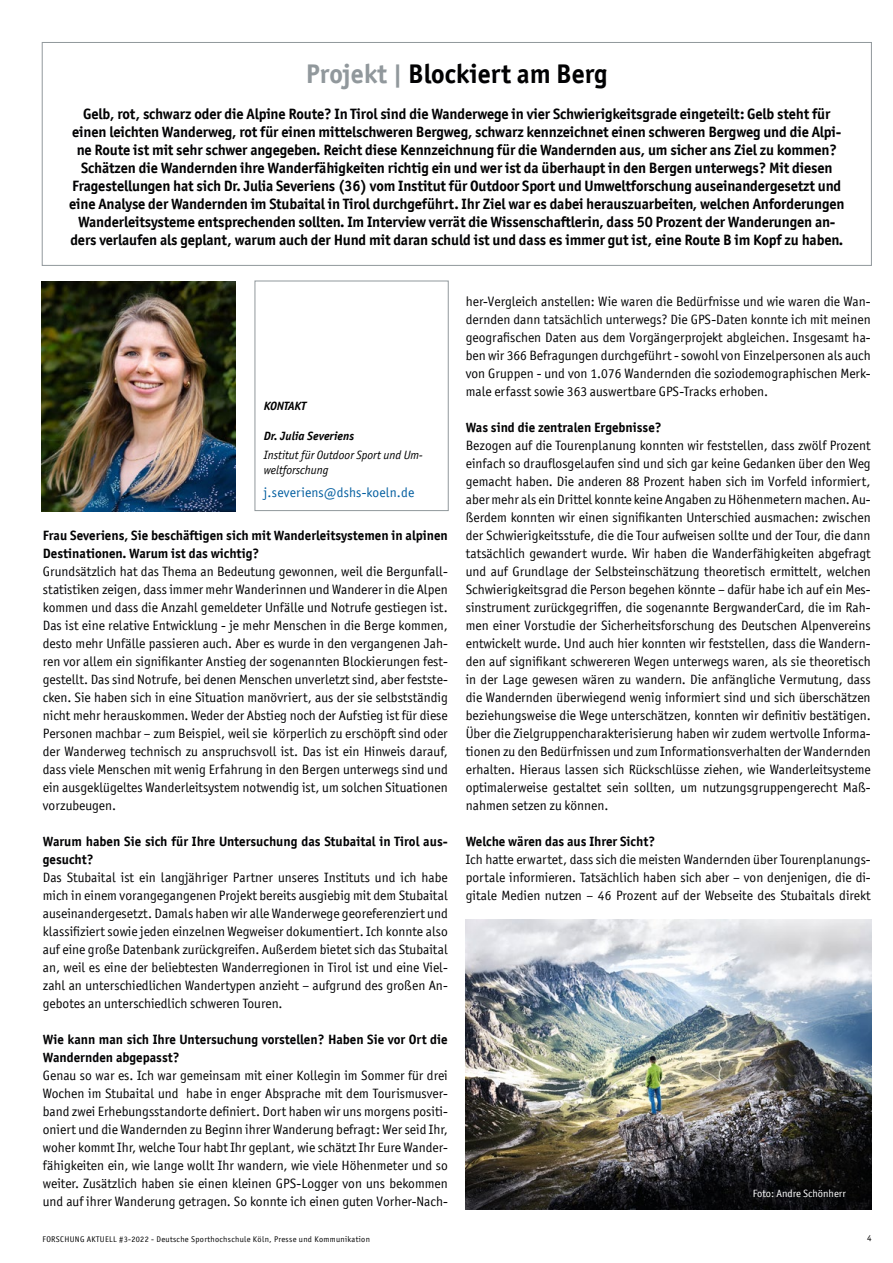
<style>
.page{position:relative;width:893px;height:1263px;background:#fff}
.page>*{position:absolute;margin:0;border:0;box-sizing:border-box;transform-origin:0 0}
.t1{font:700 27px "Officina Sans ITC Pro";color:#020203}
.t2{font:700 15px/18px "Officina Sans ITC Pro";letter-spacing:-.01em;color:#020203;text-align:center}
.t3{font:13.5px/18px "Officina Sans ITC Pro";color:#020203;text-align:justify}
.t4{font:700 13.5px/18px "Officina Sans ITC Pro";color:#020203}
.t5{font:13.5px "Officina Sans ITC Pro";letter-spacing:.01em;color:#005d9f}
.t6{font:italic 12px/15px "Officina Sans ITC Pro";color:#000}
.t7{font:italic 700 12px "Officina Sans ITC Pro";color:#000}
.t8{font:italic 700 12px "Officina Sans ITC Pro";letter-spacing:-.02em;color:#000}
.Bildunterschrift{font:10.5px "Officina Sans ITC Pro";color:#fff}
.t9{font:9px "Officina Sans ITC Pro";color:#000}
.t10{font:8.25px "Officina Sans ITC Pro";letter-spacing:.04em;color:#000}
.s1{color:#91989c}
</style>
<div class="page">
<div style="left:255px;top:281px;width:194px;height:230px;border:1px solid #91989c"></div>
<img style="left:42px;top:281px;width:194px;height:231px">
<div style="left:42px;top:42px;width:830px;height:224px;border:1px solid #91989c"></div>
<img style="left:466px;top:919px;width:406px;height:290px">
<p class="t1" style="left:306px;top:57px;width:303px"><span class="s1">Projekt |</span> Blockiert am Berg</p>
<p class="t2" style="left:69px;top:104px;width:777px">Gelb, rot, schwarz oder die Alpine Route? In Tirol sind die Wanderwege in vier Schwierigkeitsgrade eingeteilt: Gelb steht für einen leichten Wanderweg, rot für einen mittelschweren Bergweg, schwarz kennzeichnet einen schweren Bergweg und die Alpi&shy;ne Route ist mit sehr schwer angegeben. Reicht diese Kennzeichnung für die Wandernden aus, um sicher ans Ziel zu kommen?<br>Schätzen die Wandernden ihre Wanderfähigkeiten richtig ein und wer ist da überhaupt in den Bergen unterwegs? Mit diesen Fragestellungen hat sich Dr. Julia Severiens (36) vom Institut für Outdoor Sport und Umweltforschung auseinandergesetzt und eine Analyse der Wandernden im Stubaital in Tirol durchgeführt. Ihr Ziel war es dabei herauszuarbeiten, welchen Anforderungen Wanderleitsysteme entsprechenden sollten. Im Interview verrät die Wissenschaftlerin, dass 50 Prozent der Wanderungen an&shy;ders verlaufen als geplant, warum auch der Hund mit daran schuld ist und dass es immer gut ist, eine Route B im Kopf zu haben.</p>
<p class="t8" style="left:264px;top:399px;width:44px">KONTAKT</p>
<p class="t7" style="left:264px;top:429px;width:92px">Dr. Julia Severiens</p>
<p class="t6" style="left:264px;top:448px;width:160px">Institut für Outdoor Sport und Um&shy;weltforschung</p>
<p class="t5" style="left:264px;top:484px;width:152px">j.severiens@dshs-koeln.de</p>
<p class="t4" style="left:43px;top:526px;width:406px">Frau Severiens, Sie beschäftigen sich mit Wanderleitsystemen in alpinen<br>Destinationen. Warum ist das wichtig?</p>
<p class="t3" style="left:43px;top:562px;width:406px">Grundsätzlich hat das Thema an Bedeutung gewonnen, weil die Bergunfall&shy;statistiken zeigen, dass immer mehr Wanderinnen und Wanderer in die Alpen kommen und dass die Anzahl gemeldeter Unfälle und Notrufe gestiegen ist.<br>Das ist eine relative Entwicklung - je mehr Menschen in die Berge kommen, desto mehr Unfälle passieren auch. Aber es wurde in den vergangenen Jah&shy;ren vor allem ein signifikanter Anstieg der sogenannten Blockierungen fest&shy;gestellt. Das sind Notrufe, bei denen Menschen unverletzt sind, aber festste&shy;cken. Sie haben sich in eine Situation manövriert, aus der sie selbstständig nicht mehr herauskommen. Weder der Abstieg noch der Aufstieg ist für diese Personen machbar – zum Beispiel, weil sie körperlich zu erschöpft sind oder der Wanderweg technisch zu anspruchsvoll ist. Das ist ein Hinweis darauf, dass viele Menschen mit wenig Erfahrung in den Bergen unterwegs sind und ein ausgeklügeltes Wanderleitsystem notwendig ist, um solchen Situationen vorzubeugen.</p>
<p class="t4" style="left:43px;top:832px;width:406px">Warum haben Sie sich für Ihre Untersuchung das Stubaital in Tirol aus&shy;gesucht?</p>
<p class="t3" style="left:43px;top:868px;width:406px">Das Stubaital ist ein langjähriger Partner unseres Instituts und ich habe mich in einem vorangegangenen Projekt bereits ausgiebig mit dem Stubaital auseinandergesetzt. Damals haben wir alle Wanderwege georeferenziert und klassifiziert sowie jeden einzelnen Wegweiser dokumentiert. Ich konnte also auf eine große Datenbank zurückgreifen. Außerdem bietet sich das Stubaital an, weil es eine der beliebtesten Wanderregionen in Tirol ist und eine Viel&shy;zahl an unterschiedlichen Wandertypen anzieht – aufgrund des großen An&shy;gebotes an unterschiedlich schweren Touren.</p>
<p class="t4" style="left:43px;top:1030px;width:406px">Wie kann man sich Ihre Untersuchung vorstellen? Haben Sie vor Ort die<br>Wandernden abgepasst?</p>
<p class="t3" style="left:43px;top:1066px;width:406px">Genau so war es. Ich war gemeinsam mit einer Kollegin im Sommer für drei Wochen im Stubaital und habe in enger Absprache mit dem Tourismusver&shy;band zwei Erhebungsstandorte definiert. Dort haben wir uns morgens positi&shy;oniert und die Wandernden zu Beginn ihrer Wanderung befragt: Wer seid Ihr, woher kommt Ihr, welche Tour habt Ihr geplant, wie schätzt Ihr Eure Wander&shy;fähigkeiten ein, wie lange wollt Ihr wandern, wie viele Höhenmeter und so weiter. Zusätzlich haben sie einen kleinen GPS-Logger von uns bekommen und auf ihrer Wanderung getragen. So konnte ich einen guten Vorher-Nach-</p>
<p class="t3" style="left:466px;top:292px;width:406px">her-Vergleich anstellen: Wie waren die Bedürfnisse und wie waren die Wan&shy;dernden dann tatsächlich unterwegs? Die GPS-Daten konnte ich mit meinen geografischen Daten aus dem Vorgängerprojekt abgleichen. Insgesamt ha&shy;ben wir 366 Befragungen durchgeführt - sowohl von Einzelpersonen als auch von Gruppen - und von 1.076 Wandernden die soziodemographischen Merk&shy;male erfasst sowie 363 auswertbare GPS-Tracks erhoben.</p>
<p class="t4" style="left:466px;top:418px;width:197px">Was sind die zentralen Ergebnisse?</p>
<p class="t3" style="left:466px;top:436px;width:406px">Bezogen auf die Tourenplanung konnten wir feststellen, dass zwölf Prozent einfach so drauflosgelaufen sind und sich gar keine Gedanken über den Weg gemacht haben. Die anderen 88 Prozent haben sich im Vorfeld informiert, aber mehr als ein Drittel konnte keine Angaben zu Höhenmetern machen. Au&shy;ßerdem konnten wir einen signifikanten Unterschied ausmachen: zwischen der Schwierigkeitsstufe, die die Tour aufweisen sollte und der Tour, die dann tatsächlich gewandert wurde. Wir haben die Wanderfähigkeiten abgefragt und auf Grundlage der Selbsteinschätzung theoretisch ermittelt, welchen Schwierigkeitsgrad die Person begehen könnte – dafür habe ich auf ein Mes&shy;sinstrument zurückgegriffen, die sogenannte BergwanderCard, die im Rah&shy;men einer Vorstudie der Sicherheitsforschung des Deutschen Alpenvereins entwickelt wurde. Und auch hier konnten wir feststellen, dass die Wandern&shy;den auf signifikant schwereren Wegen unterwegs waren, als sie theoretisch in der Lage gewesen wären zu wandern. Die anfängliche Vermutung, dass die Wandernden überwiegend wenig informiert sind und sich überschätzen beziehungsweise die Wege unterschätzen, konnten wir definitiv bestätigen.<br>Über die Zielgruppencharakterisierung haben wir zudem wertvolle Informa&shy;tionen zu den Bedürfnissen und zum Informationsverhalten der Wandernden erhalten. Hieraus lassen sich Rückschlüsse ziehen, wie Wanderleitsysteme optimalerweise gestaltet sein sollten, um nutzungsgruppengerecht Maß&shy;nahmen setzen zu können.</p>
<p class="t4" style="left:466px;top:832px;width:191px">Welche wären das aus Ihrer Sicht?</p>
<p class="t3" style="left:466px;top:850px;width:406px">Ich hatte erwartet, dass sich die meisten Wandernden über Tourenplanungs&shy;portale informieren. Tatsächlich haben sich aber – von denjenigen, die di&shy;gitale Medien nutzen – 46 Prozent auf der Webseite des Stubaitals direkt</p>
<p class="Bildunterschrift" style="left:753px;top:1187px;width:95px">Foto: Andre Schönherr</p>
<p class="t10" style="left:43px;top:1234px;width:329px">FORSCHUNG AKTUELL #3-2022 - Deutsche Sporthochschule Köln, Presse und Kommunikation</p>
<p class="t9" style="left:867px;top:1233px;width:6px">4</p>
</div>
